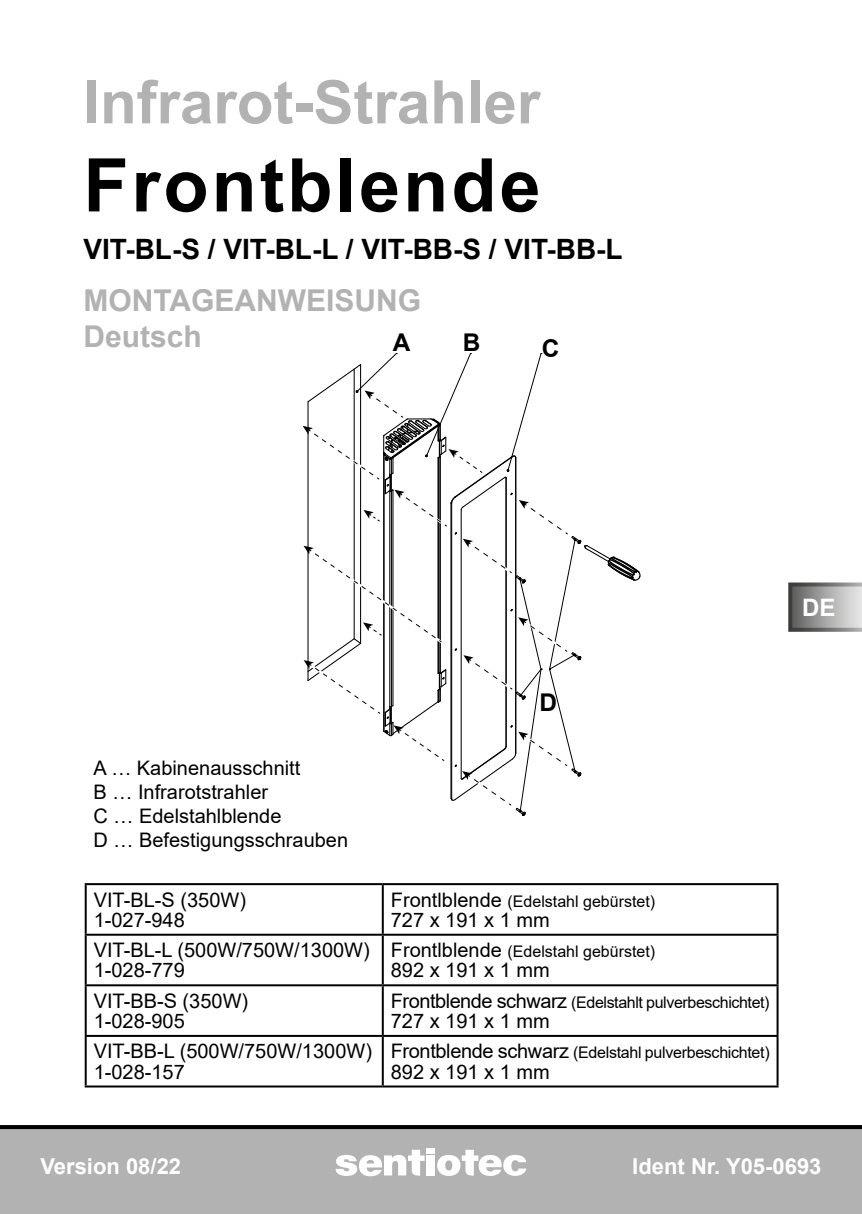
<style>
.page{position:relative;width:862px;height:1214px;background:#fff}
.page>*{position:absolute;margin:0;border:0;box-sizing:border-box;transform-origin:0 0}
.t1{font:700 74px "Arial";letter-spacing:.04em;color:#000}
.t2{font:700 60px "Arial";color:#b3b2b2}
.t3{font:700 30px/36px "Arial";color:#b3b2b2}
.t4{font:700 28px "Arial";color:#000}
.t5{font:700 24.4px "Arial";color:#000}
.t6{font:700 24px "Arial";color:#fff}
.t7{font:700 22px "Arial";color:#fff}
.t8{font:20px/20px "Arial";color:#000}
.t9{font:16px "Arial";letter-spacing:-.02em;color:#000}
.t10{font:16px "Arial";color:#000}
.s1{font-size:20px}
</style>
<div class="page">
<div style="left:0;top:1128px;width:862px;height:85px;background:#b3b2b2;border:2px solid #b3b2b2"></div>
<svg style="left:0;top:1125px;width:862px;height:3px;background:#050505"></svg>
<svg style="left:437px;top:1149px;width:89px;height:27px"></svg>
<div style="left:427px;top:1155px;width:8px;height:20px;background:#fff"></div>
<svg style="left:335px;top:1149px;width:90px;height:27px"></svg>
<div style="left:427px;top:1147px;width:8px;height:6px;background:#fff"></div>
<svg style="left:788px;top:582px;width:74px;height:49px;background:#9b9b9a"></svg>
<svg style="left:303px;top:353px;width:338px;height:463px"></svg>
<hr style="left:85px;top:883px;width:298px;height:2px;background:#000">
<hr style="left:85px;top:885px;width:2px;height:48px;background:#000">
<hr style="left:383px;top:883px;width:395px;height:2px;background:#000">
<hr style="left:382px;top:885px;width:2px;height:48px;background:#000">
<hr style="left:776px;top:885px;width:2px;height:48px;background:#000">
<hr style="left:85px;top:933px;width:298px;height:2px;background:#000">
<hr style="left:85px;top:935px;width:2px;height:49px;background:#000">
<hr style="left:383px;top:933px;width:395px;height:2px;background:#000">
<hr style="left:382px;top:935px;width:2px;height:49px;background:#000">
<hr style="left:776px;top:935px;width:2px;height:49px;background:#000">
<hr style="left:85px;top:984px;width:298px;height:2px;background:#000">
<hr style="left:85px;top:986px;width:2px;height:48px;background:#000">
<hr style="left:383px;top:984px;width:395px;height:2px;background:#000">
<hr style="left:382px;top:986px;width:2px;height:48px;background:#000">
<hr style="left:776px;top:986px;width:2px;height:48px;background:#000">
<hr style="left:85px;top:1034px;width:298px;height:2px;background:#000">
<hr style="left:85px;top:1036px;width:2px;height:49px;background:#000">
<hr style="left:383px;top:1034px;width:395px;height:2px;background:#000">
<hr style="left:382px;top:1036px;width:2px;height:49px;background:#000">
<hr style="left:776px;top:1036px;width:2px;height:49px;background:#000">
<hr style="left:85px;top:1085px;width:298px;height:2px;background:#000">
<hr style="left:383px;top:1085px;width:395px;height:2px;background:#000">
<h2 class="t2" style="left:83px;top:60px;width:458px">Infrarot-Strahler</h2>
<h1 class="t1" style="left:83px;top:133px;width:459px">Frontblende</h1>
<h3 class="t4" style="left:83px;top:230px;width:541px">VIT-BL-S / VIT-BL-L / VIT-BB-S / VIT-BB-L</h3>
<h3 class="t3" style="left:83px;top:283px;width:339px">MONTAGEANWEISUNG<br>Deutsch</h3>
<p class="t5" style="left:393px;top:326px;width:19px">A</p>
<p class="t5" style="left:463px;top:326px;width:19px">B</p>
<p class="t5" style="left:542px;top:332px;width:19px">C</p>
<p class="t8" style="left:94px;top:756px;width:256px;line-height:24px">A … Kabinenausschnitt<br>B … Infrarotstrahler<br>C … Edelstahlblende<br>D … Befestigungsschrauben</p>
<p class="t5" style="left:539px;top:686px;width:19px">D</p>
<p class="t8" style="left:94px;top:889px;width:154px">VIT-BL-S (350W)<br>1-027-948</p>
<p class="t10" style="left:391px;top:889px;width:266px"><span class="s1">Frontlblende</span> (Edelstahl gebürstet)</p>
<p class="t8" style="left:391px;top:909px;width:160px">727 x 191 x 1 mm</p>
<p class="t8" style="left:94px;top:940px;width:278px">VIT-BL-L (500W/750W/1300W)<br>1-028-779</p>
<p class="t10" style="left:391px;top:940px;width:266px"><span class="s1">Frontlblende</span> (Edelstahl gebürstet)</p>
<p class="t8" style="left:391px;top:960px;width:160px">892 x 191 x 1 mm</p>
<p class="t8" style="left:94px;top:990px;width:156px">VIT-BB-S (350W)<br>1-028-905</p>
<p class="t9" style="left:391px;top:991px;width:380px"><span class="s1">Frontblende schwarz</span> (Edelstahlt pulverbeschichtet)</p>
<p class="t8" style="left:391px;top:1010px;width:160px">727 x 191 x 1 mm</p>
<p class="t8" style="left:94px;top:1041px;width:280px">VIT-BB-L (500W/750W/1300W)<br>1-028-157</p>
<p class="t9" style="left:391px;top:1041px;width:380px"><span class="s1">Frontblende schwarz</span> (Edelstahl pulverbeschichtet)</p>
<p class="t8" style="left:391px;top:1061px;width:160px">892 x 191 x 1 mm</p>
<p class="t6" style="left:802px;top:590px;width:35px">DE</p>
<p class="t7" style="left:40px;top:1150px;width:142px">Version 08/22</p>
<p class="t7" style="left:632px;top:1150px;width:191px">Ident Nr. Y05-0693</p>
</div>
